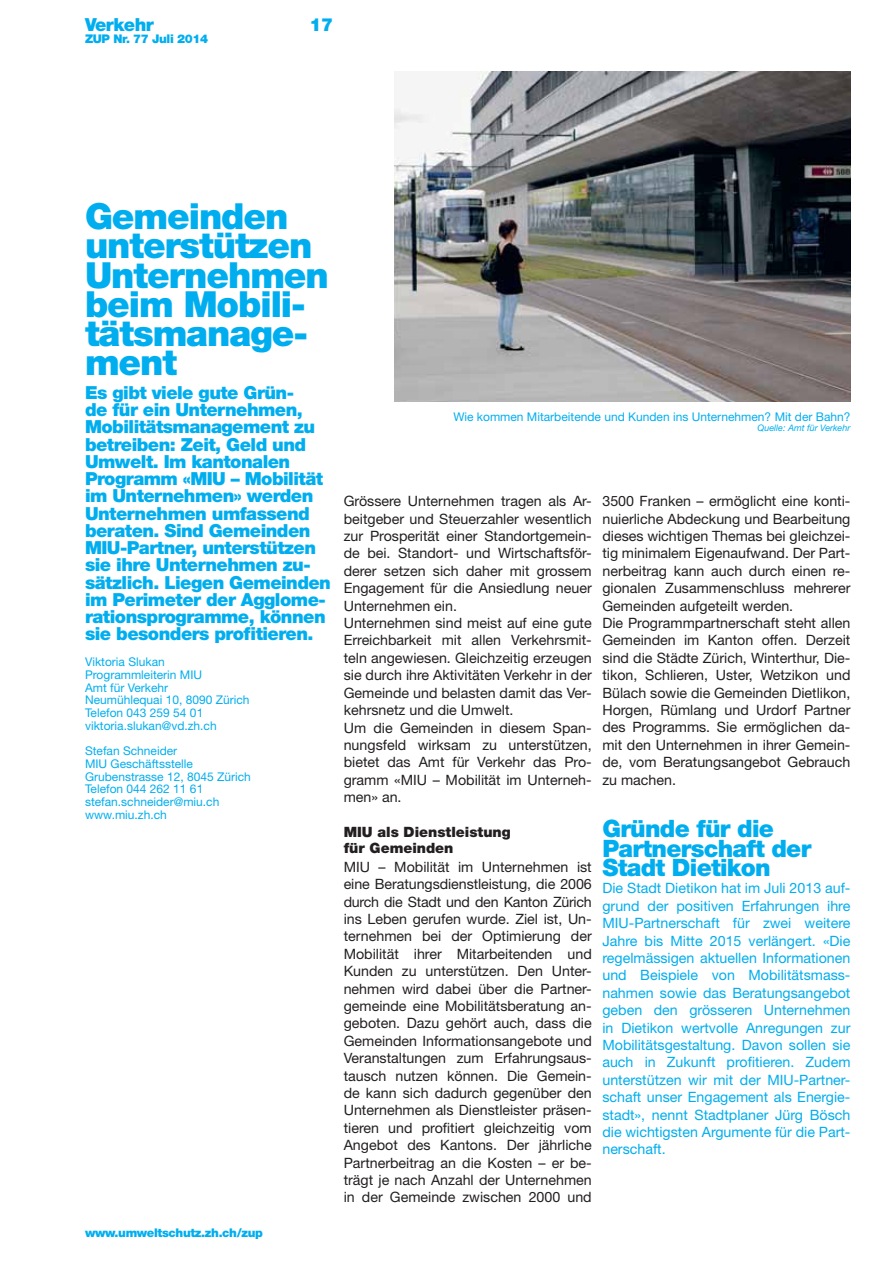
<style>
.page{position:relative;width:893px;height:1263px;background:#fff}
.page>*{position:absolute;margin:0;border:0;box-sizing:border-box;transform-origin:0 0}
.t1{font:900 36px/29.2px "Helvetica Neue LT Std";letter-spacing:-.03em;color:#00aeef}
.t2{font:900 24px/19.5px "Helvetica Neue LT Std";letter-spacing:-.03em;color:#00aeef}
.t3{font:900 18px/17.2px "Helvetica Neue LT Std";letter-spacing:-.03em;color:#00aeef}
.t4{font:14.25px/17.4px "Helvetica Neue LT Std";color:#231f20}
.t5{font:14.25px/17.4px "Helvetica Neue LT Std";color:#00aeef;text-align:justify}
.t6{font:900 14.25px/15.8px "Helvetica Neue LT Std";color:#231f20}
.t7{font:12px/12.8px "Helvetica Neue LT Std";color:#00aeef}
.t8{font:900 12px "Helvetica Neue LT Std";letter-spacing:-.03em;color:#00aeef}
.t9{font:italic 9px "Helvetica Neue LT Std";color:#00aeef}
</style>
<div class="page">
<img style="left:394px;top:71px;width:456px;height:330px">
<p class="t3" style="left:85px;top:18px;width:70px">Verkehr</p>
<p class="t3" style="left:310px;top:18px;width:25px">17</p>
<p class="t8" style="left:85px;top:35px;width:125px">ZUP Nr. 77 Juli 2014</p>
<h1 class="t1" style="left:85px;top:206px;width:245px">Gemeinden unterstützen<br>Unternehmen beim Mobili&shy;tätsmanage&shy;ment</h1>
<p class="t3" style="left:85px;top:386px;width:247px">Es gibt viele gute Grün-<br>de für ein Unternehmen,<br>Mobilitätsmanagement zu betreiben: Zeit, Geld und<br>Umwelt. Im kantonalen<br>Programm «MIU – Mobilität im Unternehmen» werden<br>Unternehmen umfassend beraten. Sind Gemeinden<br>MIU-Partner, unterstützen sie ihre Unternehmen zu&shy;sätzlich. Liegen Gemeinden im Perimeter der Agglome&shy;rationsprogramme, können sie besonders profitieren.</p>
<p class="t7" style="left:85px;top:657px;width:166px">Viktoria Slukan<br>Programmleiterin MIU<br>Amt für Verkehr<br>Neumühlequai 10, 8090 Zürich<br>Telefon 043 259 54 01 viktoria.slukan@vd.zh.ch</p>
<p class="t7" style="left:85px;top:746px;width:167px">Stefan Schneider<br>MIU Geschäftsstelle<br>Grubenstrasse 12, 8045 Zürich<br>Telefon 044 262 11 61 stefan.schneider@miu.ch www.miu.zh.ch</p>
<p class="t8" style="left:85px;top:1228px;width:179px">www.umweltschutz.zh.ch/zup</p>
<p class="t7" style="left:453px;top:411px;width:399px">Wie kommen Mitarbeitende und Kunden ins Unternehmen? Mit der Bahn?</p>
<p class="t9" style="left:758px;top:423px;width:94px">Quelle: Amt für Verkehr</p>
<p class="t4" style="left:344px;top:494px;width:250px">Grössere Unternehmen tragen als Ar&shy;beitgeber und Steuerzahler wesentlich zur Prosperität einer Standortgemein&shy;de bei. Standort- und Wirtschaftsför&shy;derer setzen sich daher mit grossem Engagement für die Ansiedlung neuer Unternehmen ein.<br>Unternehmen sind meist auf eine gute Erreichbarkeit mit allen Verkehrsmit&shy;teln angewiesen. Gleichzeitig erzeugen sie durch ihre Aktivitäten Verkehr in der Gemeinde und belasten damit das Ver&shy;kehrsnetz und die Umwelt.<br>Um die Gemeinden in diesem Span&shy;nungsfeld wirksam zu unterstützen, bietet das Amt für Verkehr das Pro&shy;gramm «MIU – Mobilität im Unterneh&shy;men» an.</p>
<p class="t6" style="left:344px;top:825px;width:169px">MIU als Dienstleistung für Gemeinden</p>
<p class="t4" style="left:344px;top:860px;width:250px;text-align:justify">MIU – Mobilität im Unternehmen ist eine Beratungsdienstleistung, die 2006 durch die Stadt und den Kanton Zürich ins Leben gerufen wurde. Ziel ist, Un&shy;ternehmen bei der Optimierung der Mobilität ihrer Mitarbeitenden und Kunden zu unterstützen. Den Unter&shy;nehmen wird dabei über die Partner&shy;gemeinde eine Mobilitätsberatung an&shy;geboten. Dazu gehört auch, dass die Gemeinden Informationsangebote und Veranstaltungen zum Erfahrungsaus&shy;tausch nutzen können. Die Gemein&shy;de kann sich dadurch gegenüber den Unternehmen als Dienstleister präsen&shy;tieren und profitiert gleichzeitig vom Angebot des Kantons. Der jährliche Partnerbeitrag an die Kosten – er be&shy;trägt je nach Anzahl der Unternehmen in der Gemeinde zwischen 2000 und</p>
<p class="t4" style="left:602px;top:494px;width:250px">3500 Franken – ermöglicht eine konti&shy;nuierliche Abdeckung und Bearbeitung dieses wichtigen Themas bei gleichzei&shy;tig minimalem Eigenaufwand. Der Part&shy;nerbeitrag kann auch durch einen re&shy;gionalen Zusammenschluss mehrerer Gemeinden aufgeteilt werden.<br>Die Programmpartnerschaft steht allen Gemeinden im Kanton offen. Derzeit sind die Städte Zürich, Winterthur, Die&shy;tikon, Schlieren, Uster, Wetzikon und Bülach sowie die Gemeinden Dietlikon, Horgen, Rümlang und Urdorf Partner des Programms. Sie ermöglichen da&shy;mit den Unternehmen in ihrer Gemein&shy;de, vom Beratungsangebot Gebrauch zu machen.</p>
<h2 class="t2" style="left:602px;top:821px;width:210px">Gründe für die<br>Partnerschaft der<br>Stadt Dietikon</h2>
<p class="t5" style="left:602px;top:881px;width:250px">Die Stadt Dietikon hat im Juli 2013 auf&shy;grund der positiven Erfahrungen ihre MIU-Partnerschaft für zwei weitere Jahre bis Mitte 2015 verlängert. «Die regelmässigen aktuellen Informationen und Beispiele von Mobilitätsmass&shy;nahmen sowie das Beratungsangebot geben den grösseren Unternehmen in Dietikon wertvolle Anregungen zur Mobilitätsgestaltung. Davon sollen sie auch in Zukunft profitieren. Zudem unterstützen wir mit der MIU-Partner&shy;schaft unser Engagement als Energie&shy;stadt», nennt Stadtplaner Jürg Bösch die wichtigsten Argumente für die Part&shy;nerschaft.</p>
</div>
